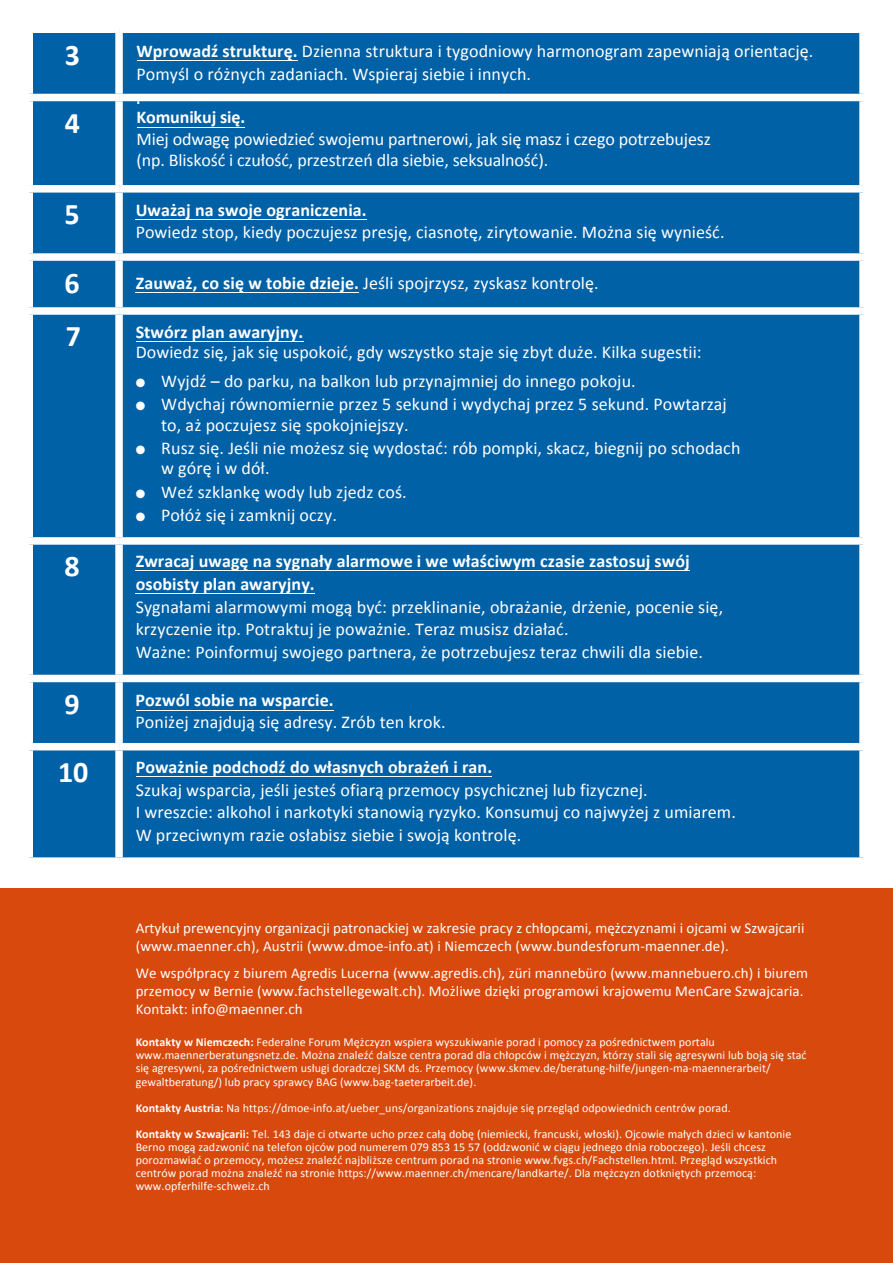
<style>
.page{position:relative;width:893px;height:1263px;background:#fff}
.page>*{position:absolute;margin:0;border:0;box-sizing:border-box;transform-origin:0 0}
.t1{font:700 30px "Calibri";color:#fff}
.t2{font:18px/20.7px "Calibri";letter-spacing:.005em;color:#fff}
.t3{font:700 18px/22.8px "Calibri";letter-spacing:.005em;color:#fff}
.t4{font:18px "Acumin Variable Concept";color:#fff}
.t5{font:15px/18px "Calibri";letter-spacing:.005em;color:#fff}
.t6{font:12px/13px "Calibri";letter-spacing:.005em;color:#fff}
.s1{font-weight:700}
</style>
<div class="page">
<div style="left:33px;top:33px;width:826px;height:824px;background:#0061a7"></div>
<div style="left:115px;top:33px;width:8px;height:61px;background:#fff"></div>
<div style="left:26px;top:94px;width:93px;height:7px;background:#fff"></div>
<div style="left:119px;top:94px;width:748px;height:7px;background:#fff"></div>
<div style="left:115px;top:101px;width:8px;height:84px;background:#fff"></div>
<div style="left:26px;top:185px;width:93px;height:8px;background:#fff"></div>
<div style="left:119px;top:185px;width:748px;height:8px;background:#fff"></div>
<div style="left:115px;top:193px;width:8px;height:60px;background:#fff"></div>
<div style="left:26px;top:253px;width:93px;height:8px;background:#fff"></div>
<div style="left:119px;top:253px;width:748px;height:8px;background:#fff"></div>
<div style="left:115px;top:261px;width:8px;height:46px;background:#fff"></div>
<div style="left:26px;top:307px;width:93px;height:8px;background:#fff"></div>
<div style="left:119px;top:307px;width:748px;height:8px;background:#fff"></div>
<div style="left:115px;top:315px;width:8px;height:222px;background:#fff"></div>
<div style="left:26px;top:537px;width:93px;height:8px;background:#fff"></div>
<div style="left:119px;top:537px;width:748px;height:8px;background:#fff"></div>
<div style="left:115px;top:545px;width:8px;height:130px;background:#fff"></div>
<div style="left:26px;top:675px;width:93px;height:7px;background:#fff"></div>
<div style="left:119px;top:675px;width:748px;height:7px;background:#fff"></div>
<div style="left:115px;top:682px;width:8px;height:61px;background:#fff"></div>
<div style="left:26px;top:743px;width:93px;height:7px;background:#fff"></div>
<div style="left:119px;top:743px;width:748px;height:7px;background:#fff"></div>
<div style="left:115px;top:750px;width:8px;height:107px;background:#fff"></div>
<hr style="left:137px;top:127px;width:108px;height:1px;background:#fff">
<hr style="left:137px;top:60px;width:160px;height:1px;background:#fff">
<hr style="left:136px;top:219px;width:231px;height:1px;background:#fff">
<hr style="left:136px;top:292px;width:223px;height:1px;background:#fff">
<hr style="left:136px;top:341px;width:167px;height:1px;background:#fff">
<hr style="left:136px;top:593px;width:179px;height:1px;background:#fff">
<hr style="left:136px;top:570px;width:554px;height:1px;background:#fff">
<hr style="left:136px;top:710px;width:197px;height:1px;background:#fff">
<hr style="left:136px;top:776px;width:356px;height:1px;background:#fff">
<div style="left:0;top:889px;width:893px;height:374px;background:#d7490c"></div>
<h1 class="t1" style="left:65px;top:36px;width:17px">3</h1>
<h1 class="t1" style="left:65px;top:104px;width:17px">4</h1>
<p class="t2" style="left:136px;top:39px;width:678px;line-height:23.1px"><span class="s1">Wprowadź strukturę.</span> Dzienna struktura i tygodniowy harmonogram zapewniają orientację.<br>Pomyśl o różnych zadaniach. Wspieraj siebie i innych.</p>
<p class="t4" style="left:136px;top:85px;width:5px">.</p>
<p class="t3" style="left:136px;top:105px;width:110px">Komunikuj się.</p>
<p class="t2" style="left:136px;top:128px;width:576px;line-height:21.3px">Miej odwagę powiedzieć swojemu partnerowi, jak się masz i czego potrzebujesz (np. Bliskość i czułość, przestrzeń dla siebie, seksualność).</p>
<h1 class="t1" style="left:65px;top:196px;width:17px">5</h1>
<p class="t3" style="left:136px;top:197px;width:232px">Uważaj na swoje ograniczenia.</p>
<p class="t2" style="left:136px;top:221px;width:590px">Powiedz stop, kiedy poczujesz presję, ciasnotę, zirytowanie. Można się wynieść.</p>
<h1 class="t1" style="left:65px;top:264px;width:17px">6</h1>
<p class="t2" style="left:136px;top:273px;width:464px"><span class="s1">Zauważ, co się w tobie dzieje.</span> Jeśli spojrzysz, zyskasz kontrolę.</p>
<h1 class="t1" style="left:66px;top:318px;width:17px">7</h1>
<p class="t3" style="left:136px;top:320px;width:169px">Stwórz plan awaryjny.</p>
<p class="t2" style="left:136px;top:341px;width:568px">Dowiedz się, jak się uspokoić, gdy wszystko staje się zbyt duże. Kilka sugestii:</p>
<p class="t2" style="left:136px;top:371px;width:502px">● Wyjdź – do parku, na balkon lub przynajmniej do innego pokoju.</p>
<p class="t2" style="left:161px;top:394px;width:567px;text-indent:-26px">● Wdychaj równomiernie przez 5 sekund i wydychaj przez 5 sekund. Powtarzaj to, aż poczujesz się spokojniejszy.</p>
<p class="t2" style="left:161px;top:437px;width:581px;text-indent:-26px">● Rusz się. Jeśli nie możesz się wydostać: rób pompki, skacz, biegnij po schodach w górę i w dół.</p>
<p class="t2" style="left:136px;top:481px;width:273px">● Weź szklankę wody lub zjedz coś.</p>
<p class="t2" style="left:136px;top:504px;width:203px">● Połóż się i zamknij oczy.</p>
<h1 class="t1" style="left:64px;top:548px;width:17px">8</h1>
<p class="t3" style="left:136px;top:549px;width:556px">Zwracaj uwagę na sygnały alarmowe i we właściwym czasie zastosuj swój osobisty plan awaryjny.</p>
<p class="t2" style="left:136px;top:595px;width:589px;line-height:22.8px">Sygnałami alarmowymi mogą być: przeklinanie, obrażanie, drżenie, pocenie się, krzyczenie itp. Potraktuj je poważnie. Teraz musisz działać.<br>Ważne: Poinformuj swojego partnera, że potrzebujesz teraz chwili dla siebie.</p>
<h1 class="t1" style="left:65px;top:685px;width:17px">9</h1>
<p class="t3" style="left:135px;top:688px;width:200px">Pozwól sobie na wsparcie.</p>
<p class="t2" style="left:135px;top:712px;width:312px">Poniżej znajdują się adresy. Zrób ten krok.</p>
<h1 class="t1" style="left:58px;top:754px;width:32px">10</h1>
<p class="t3" style="left:136px;top:755px;width:358px">Poważnie podchodź do własnych obrażeń i ran.</p>
<p class="t2" style="left:136px;top:778px;width:602px;line-height:22.6px">Szukaj wsparcia, jeśli jesteś ofiarą przemocy psychicznej lub fizycznej.<br>I wreszcie: alkohol i narkotyki stanowią ryzyko. Konsumuj co najwyżej z umiarem.<br>W przeciwnym razie osłabisz siebie i swoją kontrolę.</p>
<p class="t5" style="left:136px;top:919px;width:670px">Artykuł prewencyjny organizacji patronackiej w zakresie pracy z chłopcami, mężczyznami i ojcami w Szwajcarii (www.maenner.ch), Austrii (www.dmoe-info.at) i Niemczech (www.bundesforum-maenner.de).</p>
<p class="t5" style="left:136px;top:964px;width:674px">We współpracy z biurem Agredis Lucerna (www.agredis.ch), züri mannebüro (www.mannebuero.ch) i biurem przemocy w Bernie (www.fachstellegewalt.ch). Możliwe dzięki programowi krajowemu MenCare Szwajcaria.<br>Kontakt: info@maenner.ch</p>
<p class="t6" style="left:136px;top:1036px;width:672px"><span class="s1">Kontakty w Niemczech:</span> Federalne Forum Mężczyzn wspiera wyszukiwanie porad i pomocy za pośrednictwem portalu www.maennerberatungsnetz.de. Można znaleźć dalsze centra porad dla chłopców i mężczyzn, którzy stali się agresywni lub boją się stać się agresywni, za pośrednictwem usługi doradczej SKM ds. Przemocy (www.skmev.de/beratung-hilfe/jungen-ma-maennerarbeit/ gewaltberatung/) lub pracy sprawcy BAG (www.bag-taeterarbeit.de).</p>
<p class="t6" style="left:136px;top:1094px;width:657px;line-height:26.2px"><span class="s1">Kontakty Austria:</span> Na https://dmoe-info.at/ueber_uns/organizations znajduje się przegląd odpowiednich centrów porad.<br><span class="s1">Kontakty w Szwajcarii:</span> Tel. 143 daje ci otwarte ucho przez całą dobę (niemiecki, francuski, włoski). Ojcowie małych dzieci w kantonie</p>
<p class="t6" style="left:136px;top:1140px;width:643px">Berno mogą zadzwonić na telefon ojców pod numerem 079 853 15 57 (oddzwonić w ciągu jednego dnia roboczego). Jeśli chcesz porozmawiać o przemocy, możesz znaleźć najbliższe centrum porad na stronie www.fvgs.ch/Fachstellen.html. Przegląd wszystkich centrów porad można znaleźć na stronie https://www.maenner.ch/mencare/landkarte/. Dla mężczyzn dotkniętych przemocą: www.opferhilfe-schweiz.ch</p>
</div>
